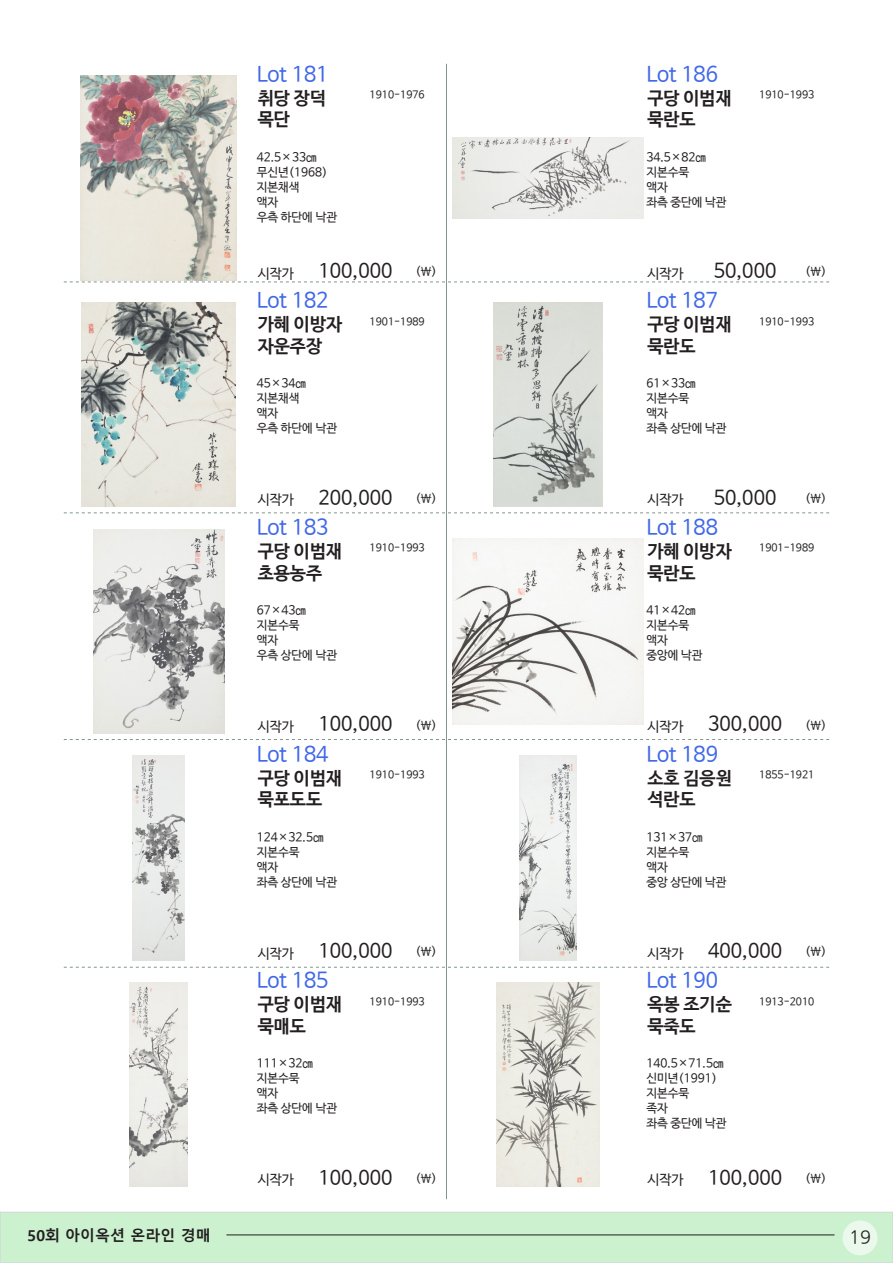
<style>
.page{position:relative;width:893px;height:1263px;background:#fff}
.page>*{position:absolute;margin:0;border:0;box-sizing:border-box;transform-origin:0 0}
.t1{font:21px "Nanum Barun Gothic";color:#4168e8}
.t2{font:19.5px "Nanum Barun Gothic";color:#231f20}
.t3{font:700 18px/21.6px "Nanum Barun Gothic";color:#231f20}
.t4{font:18px "Nanum Gothic";color:#231f20}
.t5{font:700 15px "Malgun Gothic";color:#231f20}
.t6{font:13.5px "Nanum Barun Gothic";color:#231f20}
.t7{font:12px/15px "Nanum Barun Gothic";color:#231f20}
.t8{font:10.5px "Nanum Barun Gothic";color:#231f20}
.s1{font-size:12px}
</style>
<div class="page">
<div style="left:0;top:1212px;width:893px;height:51px;background:#cbf1cf"></div>
<div style="left:843px;top:1220px;width:34px;height:35px;background:#eaf9eb;border-radius:50%"></div>
<hr style="left:226px;top:1235px;width:608px;height:1px;background:#231f20">
<svg style="left:64px;top:282px;width:765px;height:1px"></svg>
<svg style="left:64px;top:512px;width:765px;height:1px"></svg>
<svg style="left:64px;top:739px;width:765px;height:1px"></svg>
<svg style="left:64px;top:967px;width:765px;height:1px"></svg>
<hr style="left:446px;top:64px;width:1px;height:1135px;background:#82968e">
<img style="left:80px;top:76px;width:157px;height:204px">
<img style="left:81px;top:302px;width:155px;height:205px">
<img style="left:93px;top:529px;width:131px;height:204px">
<img style="left:132px;top:756px;width:53px;height:204px">
<img style="left:129px;top:982px;width:59px;height:205px">
<img style="left:453px;top:137px;width:191px;height:81px">
<img style="left:494px;top:302px;width:109px;height:205px">
<img style="left:453px;top:538px;width:191px;height:186px">
<img style="left:520px;top:756px;width:57px;height:204px">
<img style="left:496px;top:982px;width:104px;height:205px">
<h1 class="t1" style="left:257px;top:63px;width:73px">Lot 181</h1>
<h3 class="t3" style="left:258px;top:88px;width:70px">취당 장덕 목단</h3>
<p class="t7" style="left:257px;top:150px;width:82px">42.5×33㎝무신년(1968) 지본채색<br>액자<br>우측 하단에 낙관</p>
<p class="t8" style="left:370px;top:89px;width:57px">1910-1976</p>
<h1 class="t1" style="left:646px;top:63px;width:73px">Lot 186</h1>
<h3 class="t3" style="left:647px;top:88px;width:86px">구당 이범재 묵란도</h3>
<p class="t7" style="left:646px;top:150px;width:82px">34.5×82㎝지본수묵<br>액자<br>좌측 중단에 낙관</p>
<p class="t8" style="left:759px;top:89px;width:57px">1910-1993</p>
<p class="t6" style="left:258px;top:266px;width:38px">시작가</p>
<h2 class="t2" style="left:318px;top:261px;width:120px">100,000 <span class="s1">(￦)</span></h2>
<h1 class="t1" style="left:257px;top:290px;width:73px">Lot 182</h1>
<h3 class="t3" style="left:258px;top:314px;width:86px">가혜 이방자 자운주장</h3>
<p class="t7" style="left:257px;top:376px;width:82px">45×34㎝지본채색<br>액자<br>우측 하단에 낙관</p>
<p class="t8" style="left:370px;top:316px;width:57px">1901-1989</p>
<p class="t6" style="left:647px;top:266px;width:38px">시작가</p>
<h2 class="t2" style="left:714px;top:261px;width:64px">50,000</h2>
<p class="t7" style="left:805px;top:264px;width:23px">(￦)</p>
<h1 class="t1" style="left:646px;top:290px;width:73px">Lot 187</h1>
<h3 class="t3" style="left:647px;top:314px;width:86px">구당 이범재 묵란도</h3>
<p class="t7" style="left:646px;top:376px;width:82px">61×33㎝지본수묵<br>액자<br>좌측 상단에 낙관</p>
<p class="t8" style="left:759px;top:316px;width:57px">1910-1993</p>
<p class="t6" style="left:258px;top:493px;width:38px">시작가</p>
<h2 class="t2" style="left:318px;top:487px;width:120px">200,000 <span class="s1">(￦)</span></h2>
<h1 class="t1" style="left:257px;top:516px;width:73px">Lot 183</h1>
<h3 class="t3" style="left:258px;top:541px;width:86px">구당 이범재 초용농주</h3>
<p class="t7" style="left:257px;top:603px;width:82px">67×43㎝지본수묵<br>액자<br>우측 상단에 낙관</p>
<p class="t8" style="left:370px;top:543px;width:57px">1910-1993</p>
<p class="t6" style="left:647px;top:493px;width:38px">시작가</p>
<h2 class="t2" style="left:714px;top:487px;width:64px">50,000</h2>
<p class="t7" style="left:805px;top:491px;width:23px">(￦)</p>
<h1 class="t1" style="left:646px;top:516px;width:73px">Lot 188</h1>
<h3 class="t3" style="left:647px;top:541px;width:86px">가혜 이방자 묵란도</h3>
<p class="t7" style="left:646px;top:603px;width:58px">41×42㎝지본수묵 액자 중앙에 낙관</p>
<p class="t8" style="left:759px;top:543px;width:57px">1901-1989</p>
<p class="t6" style="left:258px;top:720px;width:38px">시작가</p>
<h2 class="t2" style="left:318px;top:714px;width:120px">100,000 <span class="s1">(￦)</span></h2>
<h1 class="t1" style="left:257px;top:743px;width:73px">Lot 184</h1>
<h3 class="t3" style="left:258px;top:768px;width:86px">구당 이범재 묵포도도</h3>
<p class="t7" style="left:257px;top:830px;width:82px">124×32.5㎝지본수묵<br>액자<br>좌측 상단에 낙관</p>
<p class="t8" style="left:370px;top:769px;width:57px">1910-1993</p>
<p class="t6" style="left:647px;top:720px;width:38px">시작가</p>
<h2 class="t2" style="left:708px;top:714px;width:120px">300,000 <span class="s1">(￦)</span></h2>
<h1 class="t1" style="left:646px;top:743px;width:73px">Lot 189</h1>
<h3 class="t3" style="left:647px;top:768px;width:86px">소호 김응원 석란도</h3>
<p class="t7" style="left:646px;top:830px;width:82px">131×37㎝지본수묵<br>액자<br>중앙 상단에 낙관</p>
<p class="t8" style="left:759px;top:769px;width:57px">1855-1921</p>
<p class="t6" style="left:258px;top:946px;width:38px">시작가</p>
<h2 class="t2" style="left:318px;top:941px;width:120px">100,000 <span class="s1">(￦)</span></h2>
<h1 class="t1" style="left:257px;top:970px;width:73px">Lot 185</h1>
<h3 class="t3" style="left:258px;top:994px;width:86px">구당 이범재 묵매도</h3>
<p class="t7" style="left:257px;top:1056px;width:82px">111×32㎝지본수묵<br>액자<br>좌측 상단에 낙관</p>
<p class="t8" style="left:370px;top:996px;width:57px">1910-1993</p>
<p class="t6" style="left:647px;top:946px;width:38px">시작가</p>
<h2 class="t2" style="left:708px;top:941px;width:120px">400,000 <span class="s1">(￦)</span></h2>
<h1 class="t1" style="left:646px;top:970px;width:73px">Lot 190</h1>
<h3 class="t3" style="left:647px;top:994px;width:86px">옥봉 조기순 묵죽도</h3>
<p class="t7" style="left:646px;top:1056px;width:82px">140.5×71.5㎝신미년(1991) 지본수묵<br>족자<br>좌측 중단에 낙관</p>
<p class="t8" style="left:759px;top:996px;width:57px">1913-2010</p>
<p class="t6" style="left:258px;top:1173px;width:38px">시작가</p>
<h2 class="t2" style="left:318px;top:1167px;width:120px">100,000 <span class="s1">(￦)</span></h2>
<p class="t6" style="left:647px;top:1173px;width:38px">시작가</p>
<h2 class="t2" style="left:708px;top:1167px;width:120px">100,000 <span class="s1">(￦)</span></h2>
<p class="t5" style="left:28px;top:1227px;width:185px">50회 아이옥션 온라인 경매</p>
<h3 class="t4" style="left:849px;top:1228px;width:23px">19</h3>
</div>
